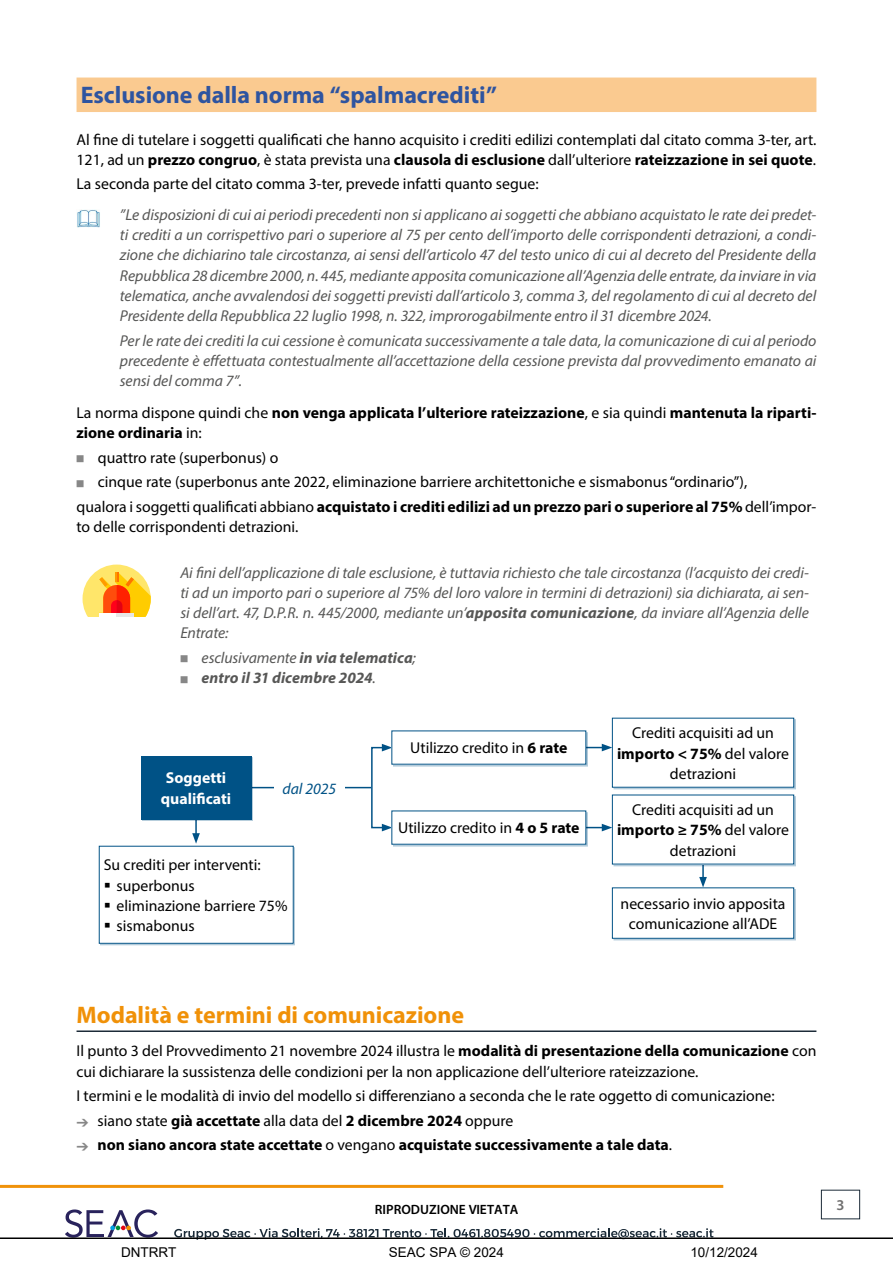
<style>
.page{position:relative;width:893px;height:1263px;background:#fff}
.page>*{position:absolute;margin:0;border:0;box-sizing:border-box;transform-origin:0 0}
.t1{font:700 24px "Myriad Pro";letter-spacing:-.005em;color:#2e54a0}
.t2{font:700 24px "Myriad Pro";letter-spacing:-.005em;color:#f09108}
.t3{font:italic 15.75px/20.2px "Myriad Pro";letter-spacing:-.005em;color:#575756;text-align:justify}
.t4{font:15.75px/20.2px "Myriad Pro";color:#000}
.t5{font:700 15.75px/20.2px "Myriad Pro";color:#000}
.t6{font:italic 700 15.75px/20.2px "Myriad Pro";letter-spacing:.005em;color:#575756}
.t7{font:700 15.75px/20.2px "Myriad Pro";color:#fff;text-align:center}
.t8{font:italic 15.75px "Myriad Pro";color:#005286}
.t9{font:600 15px "Myriad Pro";color:#706f6f}
.t10{font:13.5px "Arial";color:#000}
.t11{font:600 13.5px "Myriad Pro";color:#000}
.s1{font-weight:700}
.s2{font-weight:400}
</style>
<div class="page">
<div style="left:821px;top:1190px;width:39px;height:29px;border:1px solid #1c2b38"></div>
<svg style="left:65px;top:1209px;width:93px;height:28px"></svg>
<svg style="left:174px;top:1228px;width:539px;height:12px"></svg>
<hr style="left:0;top:1185px;width:723px;height:3px;background:#f0920a">
<div style="left:77px;top:78px;width:739px;height:34px;background:#faca90"></div>
<hr style="left:77px;top:1030px;width:739px;height:2px;background:#1c2b38">
<img style="left:77px;top:210px;width:23px;height:17px">
<svg style="left:83px;top:564px;width:68px;height:53px"></svg>
<div style="left:371px;top:747px;width:14px;height:81px;border:2px solid #005286"></div>
<svg style="left:382px;top:744px;width:9px;height:7px"></svg>
<svg style="left:382px;top:824px;width:9px;height:7px"></svg>
<hr style="left:198px;top:787px;width:173px;height:1px;background:#005286">
<hr style="left:568px;top:747px;width:36px;height:1px;background:#005286">
<svg style="left:602px;top:744px;width:10px;height:7px"></svg>
<hr style="left:568px;top:827px;width:36px;height:1px;background:#005286">
<svg style="left:602px;top:824px;width:10px;height:7px"></svg>
<div style="left:613px;top:719px;width:183px;height:70px;background:#005286;opacity:.3"></div>
<div style="left:612px;top:718px;width:182px;height:69px;background:#fff"></div>
<div style="left:613px;top:889px;width:183px;height:51px;background:#86acc5"></div>
<div style="left:612px;top:888px;width:182px;height:50px;background:#fff"></div>
<div style="left:612px;top:887px;width:182px;height:52px;border:1px solid #005286"></div>
<div style="left:99px;top:846px;width:195px;height:98px;border:1px solid #005286"></div>
<div style="left:274px;top:766px;width:70px;height:43px;background:#fff"></div>
<hr style="left:195px;top:800px;width:2px;height:35px;background:#005286">
<svg style="left:192px;top:833px;width:8px;height:11px"></svg>
<div style="left:393px;top:732px;width:195px;height:34px;background:#005286;opacity:.3"></div>
<div style="left:392px;top:731px;width:194px;height:33px;background:#fff"></div>
<div style="left:393px;top:812px;width:195px;height:34px;background:#005286;opacity:.3"></div>
<div style="left:392px;top:811px;width:194px;height:33px;background:#fff"></div>
<div style="left:142px;top:757px;width:111px;height:64px;background:#005286"></div>
<div style="left:141px;top:756px;width:110px;height:63px;background:#005286"></div>
<hr style="left:702px;top:844px;width:2px;height:35px;background:#005286">
<svg style="left:699px;top:877px;width:8px;height:10px"></svg>
<div style="left:613px;top:796px;width:183px;height:70px;background:#005286;opacity:.3"></div>
<div style="left:612px;top:795px;width:182px;height:69px;background:#fff"></div>
<hr style="left:0;top:1237px;width:893px;height:2px;background:#000">
<h1 class="t1" style="left:81px;top:79px;width:418px">Esclusione dalla norma “spalmacrediti”</h1>
<p class="t4" style="left:77px;top:129px;width:741px">Al fine di tutelare i soggetti qualificati che hanno acquisito i crediti edilizi contemplati dal citato comma 3-ter, art.<br>121, ad un <span class="s1">prezzo congruo</span>, è stata prevista una <span class="s1">clausola di esclusione</span> dall’ulteriore <span class="s1">rateizzazione in sei quote</span>.</p>
<p class="t4" style="left:77px;top:174px;width:464px">La seconda parte del citato comma 3-ter, prevede infatti quanto segue:</p>
<p class="t3" style="left:120px;top:204px;width:698px">”Le disposizioni di cui ai periodi precedenti non si applicano ai soggetti che abbiano acquistato le rate dei predet&shy;ti crediti a un corrispettivo pari o superiore al 75 per cento dell’importo delle corrispondenti detrazioni, a condi&shy;zione che dichiarino tale circostanza, ai sensi dell’articolo 47 del testo unico di cui al decreto del Presidente della Repubblica 28 dicembre 2000, n. 445, mediante apposita comunicazione all’Agenzia delle entrate, da inviare in via telematica, anche avvalendosi dei soggetti previsti dall’articolo 3, comma 3, del regolamento di cui al decreto del Presidente della Repubblica 22 luglio 1998, n. 322, improrogabilmente entro il 31 dicembre 2024.</p>
<p class="t3" style="left:120px;top:330px;width:698px">Per le rate dei crediti la cui cessione è comunicata successivamente a tale data, la comunicazione di cui al periodo precedente è effettuata contestualmente all’accettazione della cessione prevista dal provvedimento emanato ai sensi del comma 7”.</p>
<p class="t5" style="left:77px;top:402px;width:741px"><span class="s2">La norma dispone quindi che</span> non venga applicata l’ulteriore rateizzazione<span class="s2">, e sia quindi</span> mantenuta la riparti&shy;zione ordinaria <span class="s2">in:</span></p>
<p class="t4" style="left:98px;top:447px;width:182px">quattro rate (superbonus) o</p>
<p class="t4" style="left:98px;top:471px;width:651px">cinque rate (superbonus ante 2022, eliminazione barriere architettoniche e sismabonus “ordinario”),</p>
<p class="t5" style="left:77px;top:496px;width:741px"><span class="s2">qualora i soggetti qualificati abbiano</span> acquistato i crediti edilizi ad un prezzo pari o superiore al 75% <span class="s2">dell’impor-</span></p>
<p class="t4" style="left:77px;top:516px;width:223px">to delle corrispondenti detrazioni.</p>
<p class="t3" style="left:180px;top:562px;width:630px">Ai fini dell’applicazione di tale esclusione, è tuttavia richiesto che tale circostanza (l’acquisto dei credi&shy;ti ad un importo pari o superiore al 75% del loro valore in termini di detrazioni) sia dichiarata, ai sen&shy;si dell’art. 47, D.P.R. n. 445/2000, mediante un’<span class="s1">apposita comunicazione</span>, da inviare all’Agenzia delle Entrate:</p>
<p class="t6" style="left:202px;top:647px;width:216px"><span class="s2">esclusivamente</span> in via telematica<span class="s2">; </span>entro il 31 dicembre 2024<span class="s2">.</span></p>
<p class="t7" style="left:161px;top:767px;width:72px">Soggetti qualificati</p>
<p class="t8" style="left:282px;top:778px;width:55px">dal 2025</p>
<p class="t4" style="left:104px;top:855px;width:158px">Su crediti per interventi:</p>
<p class="t4" style="left:104px;top:875px;width:93px">▪ superbonus</p>
<p class="t4" style="left:104px;top:895px;width:185px">▪ eliminazione barriere 75%</p>
<p class="t4" style="left:104px;top:915px;width:92px">▪ sismabonus</p>
<p class="t4" style="left:410px;top:738px;width:159px">Utilizzo credito in <span class="s1">6 rate</span></p>
<p class="t4" style="left:398px;top:818px;width:183px">Utilizzo credito in <span class="s1">4 o 5 rate</span></p>
<p class="t4" style="left:617px;top:723px;width:174px;text-align:center">Crediti acquisiti ad un <span class="s1">importo &lt; 75%</span> del valore detrazioni</p>
<p class="t4" style="left:617px;top:799px;width:174px;text-align:center">Crediti acquisiti ad un <span class="s1">importo ≥ 75%</span> del valore detrazioni</p>
<p class="t4" style="left:621px;top:893px;width:166px;text-align:center">necessario invio apposita comunicazione all’ADE</p>
<h1 class="t2" style="left:77px;top:999px;width:389px">Modalità e termini di comunicazione</h1>
<p class="t4" style="left:77px;top:1040px;width:741px">Il punto 3 del Provvedimento 21 novembre 2024 illustra le <span class="s1">modalità di presentazione della comunicazione</span> con cui dichiarare la sussistenza delle condizioni per la non applicazione dell’ulteriore rateizzazione.</p>
<p class="t4" style="left:98px;top:1083px;width:679px;line-height:24.5px;text-indent:-21px">I termini e le modalità di invio del modello si differenziano a seconda che le rate oggetto di comunicazione: siano state <span class="s1">già accettate</span> alla data del <span class="s1">2 dicembre 2024</span> oppure<br><span class="s1">non siano ancora state accettate</span> o vengano <span class="s1">acquistate successivamente a tale data</span>.</p>
<p class="t11" style="left:375px;top:1201px;width:145px">RIPRODUZIONE VIETATA</p>
<p class="t10" style="left:121px;top:1245px;width:57px">DNTRRT</p>
<p class="t10" style="left:389px;top:1245px;width:116px">SEAC SPA © 2024</p>
<p class="t10" style="left:690px;top:1245px;width:69px">10/12/2024</p>
<p class="t9" style="left:836px;top:1195px;width:10px">3</p>
</div>
